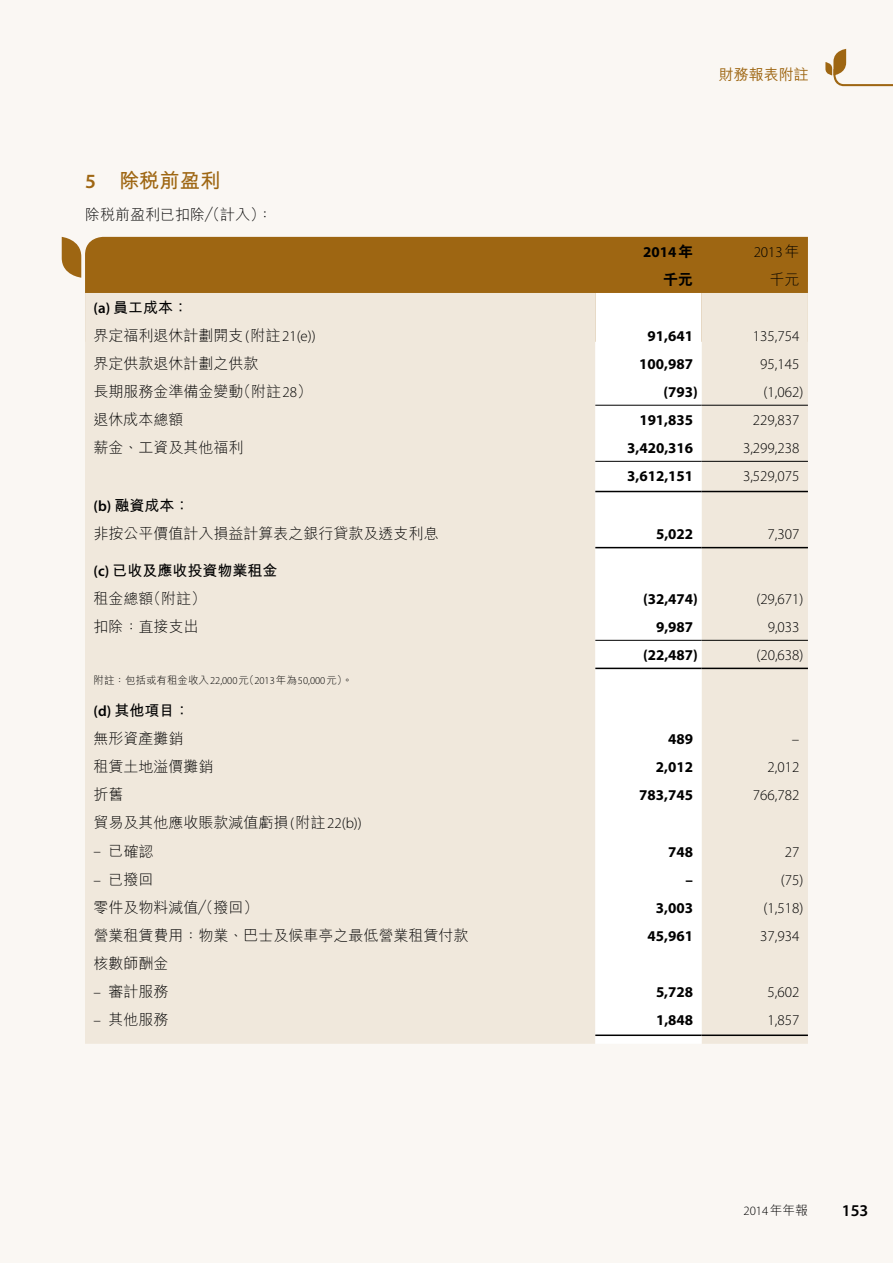
<style>
.page{position:relative;width:893px;height:1263px;background:#faf7f3}
.page>*{position:absolute;margin:0;border:0;box-sizing:border-box;transform-origin:0 0}
.t1{font:700 20.25px "M Hei HK";color:#9e6612}
.t2{font:600 16.5px "Myriad Pro";color:#000}
.t3{font:300 15px/28px "M Hei HK";color:#000}
.t4{font:300 15px "Myriad Pro";color:#000}
.t5{font:700 15px "Myriad Pro";color:#000}
.t6{font:700 15px/28px "M Hei HK";color:#000}
.t7{font:500 15px "M Hei HK";color:#9e6612}
.t8{font:800 15px "C Hei 2 HK";color:#000}
.t9{font:300 12.75px "Myriad Pro";color:#000}
.t10{font:300 10.5px "M Hei HK";color:#000}
.s1{font-family:"Myriad Pro";font-weight:600}
.s2{font-weight:700}
.s3{font-family:"Myriad Pro"}
.s4{font-family:"C Hei 2 HK";font-weight:800}
.s5{font-family:"M Hei HK"}
.s6{font-weight:300}
</style>
<div class="page">
<svg style="left:62px;top:237px;width:19px;height:41px"></svg>
<div style="left:85px;top:237px;width:723px;height:56px;background:#9e6612"></div>
<svg style="left:825px;top:49px;width:68px;height:37px"></svg>
<div style="left:85px;top:293px;width:723px;height:751px;background:#f0e8dc"></div>
<div style="left:595px;top:293px;width:107px;height:751px;background:#fff"></div>
<hr style="left:595px;top:405px;width:107px;height:1px;background:#000">
<hr style="left:702px;top:405px;width:106px;height:1px;background:#000">
<hr style="left:595px;top:461px;width:107px;height:1px;background:#000">
<hr style="left:702px;top:461px;width:106px;height:1px;background:#000">
<hr style="left:595px;top:491px;width:107px;height:1px;background:#000">
<hr style="left:702px;top:491px;width:106px;height:1px;background:#000">
<hr style="left:595px;top:547px;width:107px;height:1px;background:#000">
<hr style="left:702px;top:547px;width:106px;height:1px;background:#000">
<hr style="left:595px;top:640px;width:107px;height:1px;background:#000">
<hr style="left:702px;top:640px;width:106px;height:1px;background:#000">
<hr style="left:595px;top:668px;width:107px;height:1px;background:#000">
<hr style="left:702px;top:668px;width:106px;height:1px;background:#000">
<hr style="left:595px;top:1034px;width:107px;height:2px;background:#000">
<hr style="left:702px;top:1034px;width:106px;height:2px;background:#000">
<h1 class="t1" style="left:85px;top:166px;width:137px"><span class="s1">5</span> 除稅前盈利</h1>
<p class="t3" style="left:85px;top:200px;width:189px">除稅前盈利已扣除／（計入）：</p>
<p class="t3" style="left:94px;top:293px;width:224px"><span class="s1">(a)</span> <span class="s2">員工成本：<br></span>界定福利退休計劃開支<span class="s3">(</span>附註<span class="s3">21(e))</span></p>
<p class="t7" style="left:719px;top:64px;width:92px">財務報表附註</p>
<p class="t5" style="left:643px;top:243px;width:51px">2014<span class="s4">年</span></p>
<p class="t4" style="left:754px;top:243px;width:47px">2013<span class="s5">年</span></p>
<p class="t8" style="left:663px;top:269px;width:31px">千元</p>
<p class="t3" style="left:769px;top:265px;width:31px">千元</p>
<p class="t5" style="left:648px;top:327px;width:47px">91,641</p>
<p class="t4" style="left:753px;top:328px;width:48px">135,754</p>
<p class="t3" style="left:94px;top:349px;width:166px">界定供款退休計劃之供款</p>
<p class="t5" style="left:639px;top:355px;width:55px">100,987</p>
<p class="t4" style="left:760px;top:356px;width:41px">95,145</p>
<p class="t3" style="left:94px;top:377px;width:220px">長期服務金準備金變動（附註<span class="s3">28</span>）</p>
<p class="t5" style="left:663px;top:383px;width:36px">(793)</p>
<p class="t4" style="left:764px;top:384px;width:41px">(1,062)</p>
<p class="t3" style="left:94px;top:405px;width:91px">退休成本總額</p>
<p class="t5" style="left:639px;top:411px;width:55px">191,835</p>
<p class="t4" style="left:753px;top:412px;width:48px">229,837</p>
<p class="t3" style="left:94px;top:433px;width:151px">薪金、工資及其他福利</p>
<p class="t5" style="left:627px;top:439px;width:68px">3,420,316</p>
<p class="t4" style="left:743px;top:440px;width:58px">3,299,238</p>
<p class="t5" style="left:627px;top:468px;width:68px">3,612,151</p>
<p class="t4" style="left:743px;top:468px;width:58px">3,529,075</p>
<p class="t3" style="left:94px;top:491px;width:346px"><span class="s1">(b)</span> <span class="s2">融資成本：<br></span>非按公平價值計入損益計算表之銀行貸款及透支利息</p>
<p class="t5" style="left:656px;top:526px;width:39px">5,022</p>
<p class="t4" style="left:768px;top:526px;width:33px">7,307</p>
<p class="t6" style="left:94px;top:555px;width:185px"><span class="s1">(c)</span> 已收及應收投資物業租金<span class="s6">租金總額（附註）</span></p>
<p class="t5" style="left:643px;top:590px;width:56px">(32,474)</p>
<p class="t4" style="left:756px;top:591px;width:49px">(29,671)</p>
<p class="t3" style="left:94px;top:612px;width:106px">扣除：直接支出</p>
<p class="t5" style="left:656px;top:618px;width:39px">9,987</p>
<p class="t4" style="left:768px;top:619px;width:33px">9,033</p>
<p class="t5" style="left:643px;top:646px;width:56px">(22,487)</p>
<p class="t4" style="left:756px;top:647px;width:49px">(20,638)</p>
<p class="t10" style="left:94px;top:673px;width:261px">附註：包括或有租金收入<span class="s3">22,000</span>元（<span class="s3">2013</span>年為<span class="s3">50,000</span>元）。</p>
<p class="t3" style="left:94px;top:696px;width:97px"><span class="s1">(d)</span> <span class="s2">其他項目：</span>無形資產攤銷</p>
<p class="t5" style="left:668px;top:731px;width:26px">489</p>
<p class="t4" style="left:792px;top:731px;width:9px">–</p>
<p class="t3" style="left:94px;top:752px;width:121px">租賃土地溢價攤銷</p>
<p class="t5" style="left:656px;top:759px;width:39px">2,012</p>
<p class="t4" style="left:768px;top:759px;width:33px">2,012</p>
<p class="t3" style="left:94px;top:780px;width:31px">折舊</p>
<p class="t5" style="left:639px;top:787px;width:55px">783,745</p>
<p class="t4" style="left:753px;top:787px;width:48px">766,782</p>
<p class="t3" style="left:94px;top:808px;width:270px">貿易及其他應收賬款減值虧損<span class="s3">(</span>附註<span class="s3">22(b))</span></p>
<p class="t3" style="left:94px;top:836px;width:61px"><span class="s3">–</span> 已確認</p>
<p class="t5" style="left:668px;top:843px;width:26px">748</p>
<p class="t4" style="left:785px;top:843px;width:16px">27</p>
<p class="t3" style="left:94px;top:864px;width:61px"><span class="s3">–</span> 已撥回</p>
<p class="t5" style="left:686px;top:871px;width:9px">–</p>
<p class="t4" style="left:781px;top:871px;width:24px">(75)</p>
<p class="t3" style="left:94px;top:892px;width:166px">零件及物料減值／（撥回）</p>
<p class="t5" style="left:656px;top:899px;width:39px">3,003</p>
<p class="t4" style="left:764px;top:899px;width:41px">(1,518)</p>
<p class="t3" style="left:94px;top:920px;width:376px">營業租賃費用：物業、巴士及候車亭之最低營業租賃付款</p>
<p class="t5" style="left:648px;top:927px;width:47px">45,961</p>
<p class="t4" style="left:760px;top:927px;width:41px">37,934</p>
<p class="t3" style="left:94px;top:949px;width:76px">核數師酬金</p>
<p class="t3" style="left:94px;top:977px;width:76px"><span class="s3">–</span> 審計服務</p>
<p class="t5" style="left:656px;top:983px;width:39px">5,728</p>
<p class="t4" style="left:768px;top:983px;width:33px">5,602</p>
<p class="t3" style="left:94px;top:1005px;width:76px"><span class="s3">–</span> 其他服務</p>
<p class="t5" style="left:656px;top:1011px;width:39px">1,848</p>
<p class="t4" style="left:768px;top:1011px;width:33px">1,857</p>
<p class="t9" style="left:743px;top:1204px;width:66px">2014<span class="s5">年年報</span></p>
<p class="t2" style="left:842px;top:1201px;width:28px">153</p>
</div>
